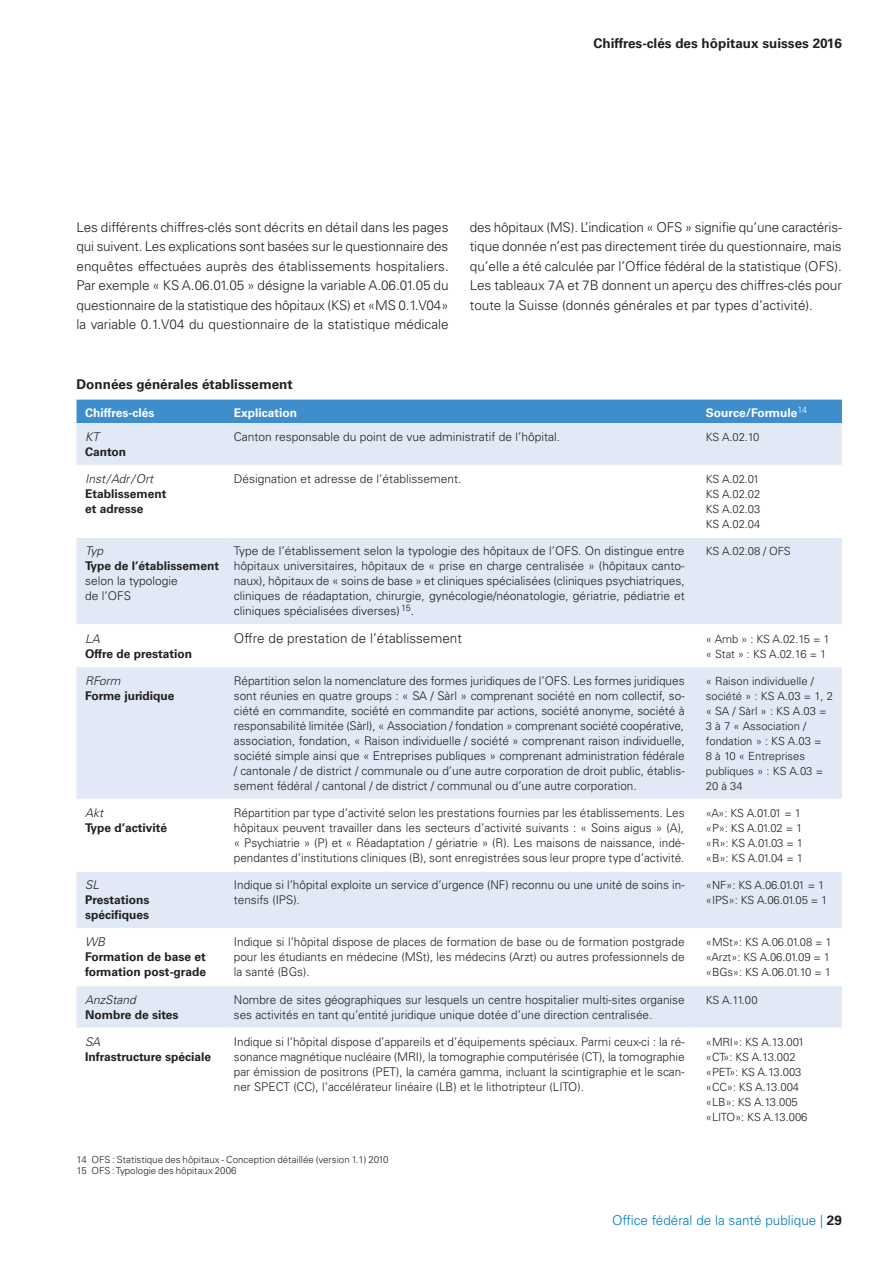
<style>
.page{position:relative;width:893px;height:1263px;background:#fff}
.page>*{position:absolute;margin:0;border:0;box-sizing:border-box;transform-origin:0 0}
.t1{font:300 13.5px/19.5px "Univers LT Std";color:#231f20;text-align:justify}
.t2{font:700 13.5px "Univers LT Std";color:#231f20}
.t3{font:300 13.5px "Univers LT Std";color:#007cc2}
.t4{font:300 12px/15px "Univers LT Std";color:#231f20;text-align:justify}
.t5{font:700 12px/15px "Univers LT Std";color:#231f20}
.t6{font:italic 300 12px "Univers LT Std";color:#231f20}
.t7{font:700 12px "Univers LT Std";color:#fff}
.t8{font:300 11.25px/15px "Univers LT Std";letter-spacing:-.01em;color:#231f20}
.t9{font:300 9.75px/11.2px "Univers LT Std";color:#231f20}
.s1{font-weight:700;color:#231f20}
</style>
<div class="page">
<div style="left:77px;top:400px;width:765px;height:23px;background:#3f8dcb"></div>
<svg style="left:77px;top:423px;width:765px;height:604px;fill:#e0e9f5"></svg>
<hr style="left:77px;top:465px;width:148px;height:1px;background:#fff">
<hr style="left:225px;top:465px;width:464px;height:1px;background:#fff">
<hr style="left:689px;top:465px;width:153px;height:1px;background:#fff">
<hr style="left:77px;top:537px;width:148px;height:1px;background:#fff">
<hr style="left:225px;top:537px;width:464px;height:1px;background:#fff">
<hr style="left:689px;top:537px;width:153px;height:1px;background:#fff">
<hr style="left:77px;top:624px;width:148px;height:1px;background:#fff">
<hr style="left:225px;top:624px;width:464px;height:1px;background:#fff">
<hr style="left:689px;top:624px;width:153px;height:1px;background:#fff">
<hr style="left:77px;top:666px;width:148px;height:1px;background:#fff">
<hr style="left:225px;top:666px;width:464px;height:1px;background:#fff">
<hr style="left:689px;top:666px;width:153px;height:1px;background:#fff">
<hr style="left:77px;top:799px;width:148px;height:1px;background:#fff">
<hr style="left:225px;top:799px;width:464px;height:1px;background:#fff">
<hr style="left:689px;top:799px;width:153px;height:1px;background:#fff">
<hr style="left:77px;top:871px;width:148px;height:1px;background:#fff">
<hr style="left:225px;top:871px;width:464px;height:1px;background:#fff">
<hr style="left:689px;top:871px;width:153px;height:1px;background:#fff">
<hr style="left:77px;top:928px;width:148px;height:1px;background:#fff">
<hr style="left:225px;top:928px;width:464px;height:1px;background:#fff">
<hr style="left:689px;top:928px;width:153px;height:1px;background:#fff">
<hr style="left:77px;top:985px;width:148px;height:1px;background:#fff">
<hr style="left:225px;top:985px;width:464px;height:1px;background:#fff">
<hr style="left:689px;top:985px;width:153px;height:1px;background:#fff">
<p class="t2" style="left:594px;top:35px;width:250px">Chiffres-clés des hôpitaux suisses 2016</p>
<p class="t1" style="left:77px;top:217px;width:374px">Les différents chiffres-clés sont décrits en détail dans les pages qui suivent. Les explications sont basées sur le questionnaire des enquêtes effectuées auprès des établissements hospitaliers.<br>Par exemple « KS A.06.01.05 » désigne la variable A.06.01.05 du questionnaire de la statistique des hôpitaux (KS) et «MS 0.1.V04» la variable 0.1.V04 du questionnaire de la statistique médicale</p>
<p class="t1" style="left:470px;top:217px;width:374px">des hôpitaux (MS). L’indication « OFS » signifie qu’une caractéris&shy;tique donnée n’est pas directement tirée du questionnaire, mais qu’elle a été calculée par l’Office fédéral de la statistique (OFS).<br>Les tableaux 7A et 7B donnent un aperçu des chiffres-clés pour toute la Suisse (donnés générales et par types d’activité).</p>
<p class="t2" style="left:77px;top:376px;width:218px">Données générales établissement</p>
<p class="t7" style="left:85px;top:405px;width:71px">Chiffres-clés</p>
<p class="t7" style="left:234px;top:405px;width:65px">Explication</p>
<p class="t7" style="left:706px;top:405px;width:103px">Source/Formule<sup>14</sup></p>
<p class="t6" style="left:85px;top:429px;width:16px">KT</p>
<p class="t5" style="left:85px;top:444px;width:43px">Canton</p>
<p class="t4" style="left:234px;top:429px;width:328px">Canton responsable du point de vue administratif de l’hôpital.</p>
<p class="t8" style="left:706px;top:429px;width:55px">KS A.02.10</p>
<p class="t6" style="left:85px;top:472px;width:70px">Inst/Adr/Ort</p>
<p class="t5" style="left:85px;top:486px;width:83px">Etablissement et adresse</p>
<p class="t6" style="left:85px;top:544px;width:19px">Typ</p>
<p class="t5" style="left:85px;top:559px;width:136px">Type de l’établissement</p>
<p class="t4" style="left:85px;top:574px;width:94px">selon la typologie de l’OFS</p>
<p class="t6" style="left:85px;top:631px;width:16px">LA</p>
<p class="t5" style="left:85px;top:646px;width:109px">Offre de prestation</p>
<p class="t6" style="left:85px;top:673px;width:37px">RForm</p>
<p class="t5" style="left:85px;top:688px;width:91px">Forme juridique</p>
<p class="t6" style="left:85px;top:805px;width:19px">Akt</p>
<p class="t5" style="left:85px;top:820px;width:83px">Type d’activité</p>
<p class="t6" style="left:85px;top:878px;width:16px">SL</p>
<p class="t5" style="left:85px;top:892px;width:66px">Prestations spécifiques</p>
<p class="t6" style="left:85px;top:935px;width:22px">WB</p>
<p class="t5" style="left:85px;top:950px;width:123px">Formation de base et formation post-grade</p>
<p class="t6" style="left:85px;top:992px;width:52px">AnzStand</p>
<p class="t5" style="left:85px;top:1007px;width:95px">Nombre de sites</p>
<p class="t4" style="left:234px;top:471px;width:229px">Désignation et adresse de l’établissement.</p>
<p class="t8" style="left:706px;top:472px;width:56px;text-align:justify">KS A.02.01<br>KS A.02.02<br>KS A.02.03<br>KS A.02.04</p>
<p class="t4" style="left:234px;top:544px;width:452px">Type de l’établissement selon la typologie des hôpitaux de l’OFS. On distingue entre hôpitaux universitaires, hôpitaux de « prise en charge centralisée » (hôpitaux canto&shy;naux), hôpitaux de « soins de base » et cliniques spécialisées (cliniques psychiatriques, cliniques de réadaptation, chirurgie, gynécologie/néonatologie, gériatrie, pédiatrie et cliniques spécialisées diverses) <sup>15</sup>.</p>
<p class="t8" style="left:706px;top:544px;width:86px">KS A.02.08 / OFS</p>
<p class="t1" style="left:234px;top:628px;width:229px">Offre de prestation de l’établissement</p>
<p class="t8" style="left:706px;top:631px;width:125px">« Amb » : KS A.02.15 = 1 « Stat » : KS A.02.16 = 1</p>
<p class="t4" style="left:234px;top:673px;width:452px">Répartition selon la nomenclature des formes juridiques de l’OFS. Les formes juridiques sont réunies en quatre groups : « SA / Sàrl » comprenant société en nom collectif, so&shy;ciété en commandite, société en commandite par actions, société anonyme, société à responsabilité limitée (Sàrl), « Association / fondation » comprenant société coopérative, association, fondation, « Raison individuelle / société » comprenant raison individuelle, société simple ainsi que « Entreprises publiques » comprenant administration fédérale / cantonale / de district / communale ou d’une autre corporation de droit public, établis&shy;sement fédéral / cantonal / de district / communal ou d’une autre corporation.</p>
<p class="t8" style="left:706px;top:673px;width:129px">« Raison individuelle / société » : KS A.03 = 1, 2 « SA / Sàrl » : KS A.03 =<br>3 à 7 « Association / fondation » : KS A.03 =<br>8 à 10 « Entreprises publiques » : KS A.03 =<br>20 à 34</p>
<p class="t4" style="left:234px;top:805px;width:452px">Répartition par type d’activité selon les prestations fournies par les établissements. Les hôpitaux peuvent travailler dans les secteurs d’activité suivants : « Soins aigus » (A), « Psychiatrie » (P) et « Réadaptation / gériatrie » (R). Les maisons de naissance, indé&shy;pendantes d’institutions cliniques (B), sont enregistrées sous leur propre type d’activité.</p>
<p class="t8" style="left:706px;top:805px;width:99px">«A»: KS A.01.01 = 1 «P»: KS A.01.02 = 1 «R»: KS A.01.03 = 1 «B»: KS A.01.04 = 1</p>
<p class="t4" style="left:234px;top:877px;width:452px">Indique si l’hôpital exploite un service d’urgence (NF) reconnu ou une unité de soins in&shy;tensifs (IPS).</p>
<p class="t8" style="left:706px;top:878px;width:123px">«NF»: KS A.06.01.01 = 1 «IPS»: KS A.06.01.05 = 1</p>
<p class="t4" style="left:234px;top:935px;width:452px">Indique si l’hôpital dispose de places de formation de base ou de formation postgrade pour les étudiants en médecine (MSt), les médecins (Arzt) ou autres professionnels de la santé (BGs).</p>
<p class="t8" style="left:706px;top:935px;width:127px">«MSt»: KS A.06.01.08 = 1 «Arzt»: KS A.06.01.09 = 1 «BGs»: KS A.06.01.10 = 1</p>
<p class="t4" style="left:234px;top:992px;width:452px">Nombre de sites géographiques sur lesquels un centre hospitalier multi-sites organise ses activités en tant qu’entité juridique unique dotée d’une direction centralisée.</p>
<p class="t8" style="left:706px;top:992px;width:53px">KS A.11.00</p>
<p class="t6" style="left:85px;top:1034px;width:17px">SA</p>
<p class="t5" style="left:85px;top:1049px;width:128px">Infrastructure spéciale</p>
<p class="t4" style="left:234px;top:1034px;width:452px">Indique si l’hôpital dispose d’appareils et d’équipements spéciaux. Parmi ceux-ci : la ré&shy;sonance magnétique nucléaire (MRI), la tomographie computérisée (CT), la tomographie par émission de positrons (PET), la caméra gamma, incluant la scintigraphie et le scan&shy;ner SPECT (CC), l’accélérateur linéaire (LB) et le lithotripteur (LITO).</p>
<p class="t8" style="left:706px;top:1034px;width:103px">«MRI»: KS A.13.001 «CT»: KS A.13.002 «PET»: KS A.13.003 «CC»: KS A.13.004 «LB»: KS A.13.005 «LITO»: KS A.13.006</p>
<p class="t9" style="left:77px;top:1153px;width:314px">14 OFS : Statistique des hôpitaux - Conception détaillée (version 1.1) 2010<br>15 OFS : Typologie des hôpitaux 2006</p>
<p class="t3" style="left:612px;top:1212px;width:231px">Office fédéral de la santé publique | <span class="s1">29</span></p>
</div>
